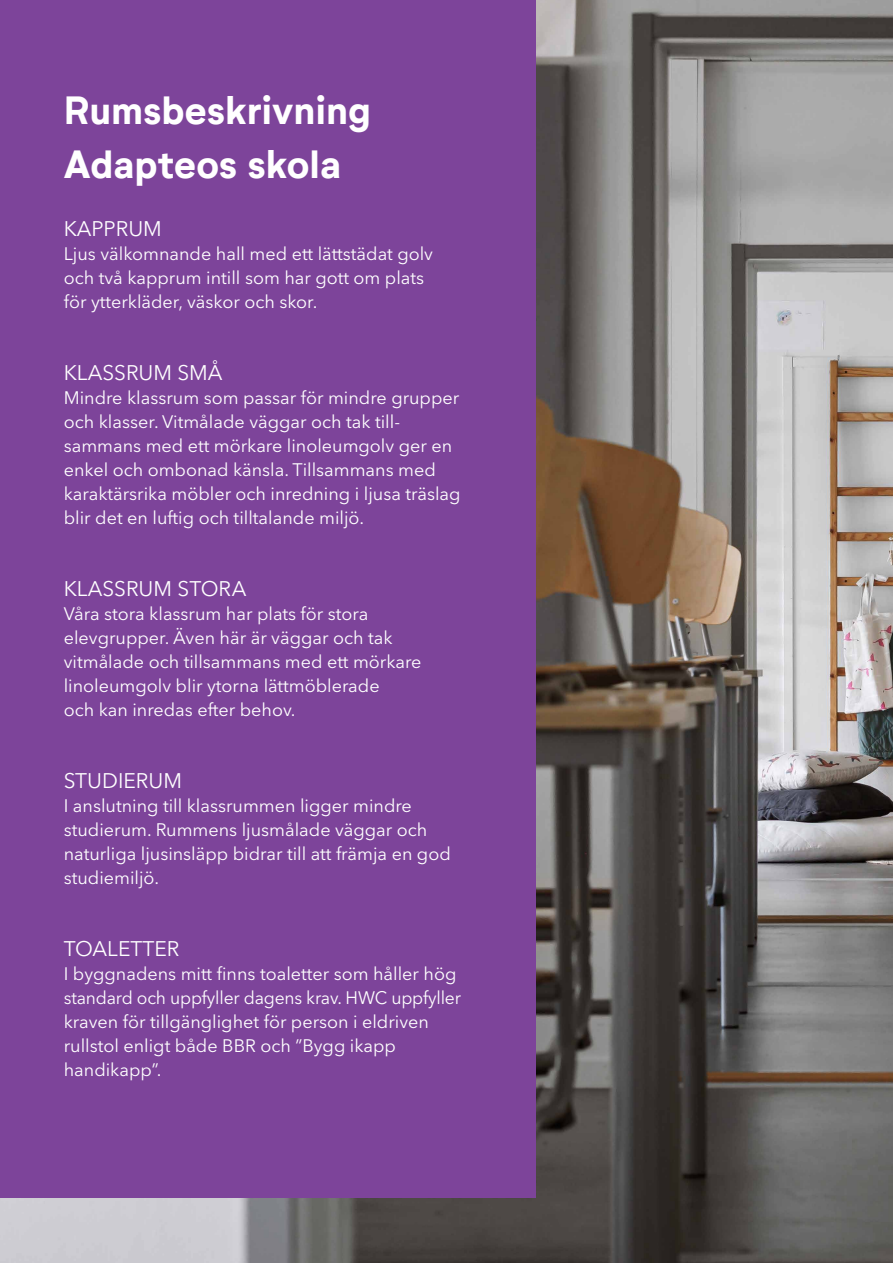
<style>
.page{position:relative;width:893px;height:1263px;background:#fff}
.page>*{position:absolute;margin:0;border:0;box-sizing:border-box;transform-origin:0 0}
.t1{font:700 39px "Neutrif Studio";color:#fff}
.t2{font:21px "Avenir Next LT Pro";color:#fff}
.t3{font:18px/24px "Avenir Next LT Pro";color:#fff}
</style>
<div class="page">
<img style="left:0;top:0;width:893px;height:1263px">
<div style="left:0;top:0;width:536px;height:1197px;background:#7d449a"></div>
<p class="t1" style="left:64px;top:86px;width:309px">Rumsbeskrivning</p>
<p class="t1" style="left:64px;top:140px;width:279px">Adapteos skola</p>
<p class="t2" style="left:64px;top:216px;width:100px">KAPPRUM</p>
<p class="t3" style="left:64px;top:242px;width:371px">Ljus välkomnande hall med ett lättstädat golv</p>
<p class="t3" style="left:64px;top:266px;width:362px">och två kapprum intill som har gott om plats</p>
<p class="t3" style="left:64px;top:290px;width:255px">för ytterkläder, väskor och skor.</p>
<p class="t2" style="left:64px;top:360px;width:160px">KLASSRUM SMÅ</p>
<p class="t3" style="left:64px;top:386px;width:397px">Mindre klassrum som passar för mindre grupper</p>
<p class="t3" style="left:64px;top:410px;width:338px">och klasser. Vitmålade väggar och tak till-</p>
<p class="t3" style="left:64px;top:434px;width:398px">sammans med ett mörkare linoleumgolv ger en enkel och ombonad känsla. Tillsammans med karaktärsrika möbler och inredning i ljusa träslag blir det en luftig och tilltalande miljö.</p>
<p class="t2" style="left:64px;top:576px;width:184px">KLASSRUM STORA</p>
<p class="t3" style="left:64px;top:602px;width:306px">Våra stora klassrum har plats för stora</p>
<p class="t3" style="left:64px;top:626px;width:330px">elevgrupper. Även här är väggar och tak</p>
<p class="t3" style="left:64px;top:650px;width:359px">vitmålade och tillsammans med ett mörkare</p>
<p class="t3" style="left:64px;top:674px;width:317px">linoleumgolv blir ytorna lättmöblerade</p>
<p class="t3" style="left:64px;top:698px;width:233px">och kan inredas efter behov.</p>
<p class="t2" style="left:64px;top:768px;width:120px">STUDIERUM</p>
<p class="t3" style="left:64px;top:794px;width:350px">I anslutning till klassrummen ligger mindre</p>
<p class="t3" style="left:64px;top:818px;width:389px">studierum. Rummens ljusmålade väggar och naturliga ljusinsläpp bidrar till att främja en god studiemiljö.</p>
<p class="t2" style="left:64px;top:936px;width:117px">TOALETTER</p>
<p class="t3" style="left:64px;top:962px;width:394px">I byggnadens mitt finns toaletter som håller hög</p>
<p class="t3" style="left:64px;top:986px;width:399px">standard och uppfyller dagens krav. HWC uppfyller</p>
<p class="t3" style="left:64px;top:1010px;width:367px">kraven för tillgänglighet för person i eldriven rullstol enligt både BBR och ”Bygg ikapp</p>
<p class="t3" style="left:64px;top:1058px;width:99px">handikapp”.</p>
</div>
